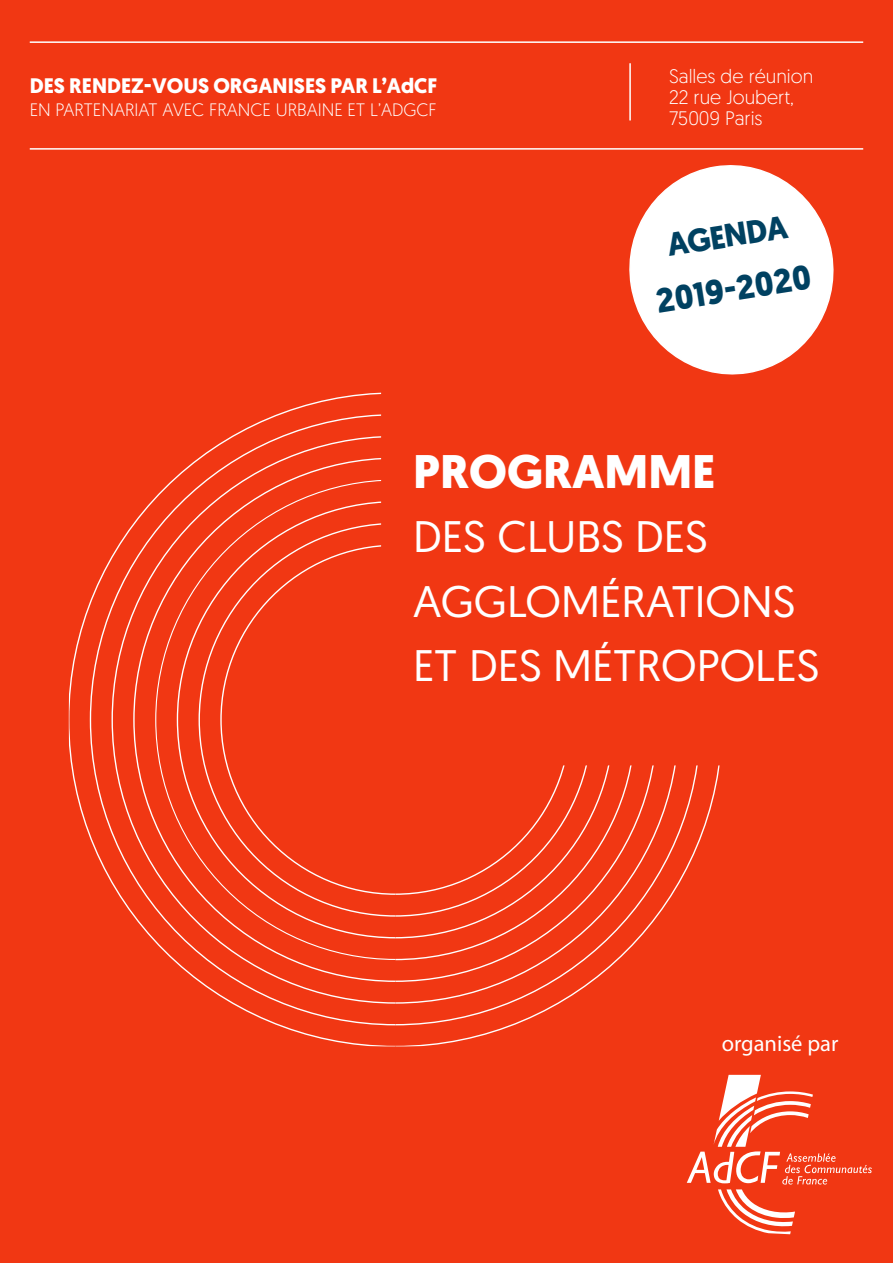
<style>
.page{position:relative;width:893px;height:1263px;background:#f13713}
.page>*{position:absolute;margin:0;border:0;box-sizing:border-box;transform-origin:0 0}
.t1{font:700 47.1px "Geomanist";color:#fff}
.t2{font:44.1px/64.5px "Geomanist";color:#fff}
.t3{font:700 34.05px "Geomanist";color:#004161}
.t4{font:700 32.4px "Geomanist";color:#004161}
.t5{font:22.5px "Myriad Pro";color:#fff}
.t6{font:700 21px "Geomanist";color:#fff}
.t7{font:300 19.5px/21px "Geomanist";color:#fff}
.t8{font:300 18px "Geomanist";color:#fff}
</style>
<div class="page">
<hr style="left:629px;top:63px;width:2px;height:57px;background:#fff">
<hr style="left:30px;top:41px;width:833px;height:2px;background:#fff">
<hr style="left:30px;top:148px;width:833px;height:2px;background:#fff">
<div style="left:397px;top:765px;width:321px;height:280px;background:#f13713"></div>
<div style="left:397px;top:765px;width:305px;height:261px;background:#f13713"></div>
<svg style="left:397px;top:765px;width:283px;height:239px;background:#f13f1d"></svg>
<svg style="left:397px;top:765px;width:261px;height:218px;background:#f14220"></svg>
<svg style="left:397px;top:765px;width:240px;height:196px;background:#f14321"></svg>
<svg style="left:397px;top:765px;width:218px;height:174px;background:#f14321"></svg>
<svg style="left:397px;top:765px;width:196px;height:152px;background:#f14321"></svg>
<div style="left:397px;top:765px;width:174px;height:130px;background:#f13713"></div>
<div style="left:70px;top:392px;width:327px;height:653px;background:#f13713"></div>
<div style="left:89px;top:413px;width:308px;height:613px;background:#f13713"></div>
<svg style="left:111px;top:435px;width:286px;height:569px;background:#f1401d"></svg>
<svg style="left:133px;top:457px;width:264px;height:526px;background:#f1411f"></svg>
<svg style="left:155px;top:479px;width:242px;height:481px;background:#f14220"></svg>
<svg style="left:176px;top:500px;width:221px;height:439px;background:#f14220"></svg>
<svg style="left:198px;top:522px;width:199px;height:395px;background:#f14221"></svg>
<div style="left:220px;top:544px;width:177px;height:351px;background:#f13713"></div>
<div style="left:381px;top:374px;width:413px;height:391px;background:#f13713"></div>
<svg style="left:687px;top:1075px;width:185px;height:159px;background:#f35537"></svg>
<svg style="left:622px;top:158px;width:218px;height:223px"></svg>
<p class="t6" style="left:30px;top:72px;width:409px">DES RENDEZ-VOUS ORGANISES PAR L’AdCF</p>
<p class="t8" style="left:30px;top:98px;width:409px">EN PARTENARIAT AVEC FRANCE URBAINE ET L’ADGCF</p>
<p class="t7" style="left:669px;top:65px;width:146px">Salles de réunion<br>22 rue Joubert,<br>75009 Paris</p>
<p class="t4" style="left:664px;top:224px;width:123px;rotate:-9deg">AGENDA</p>
<p class="t3" style="left:653px;top:279px;width:158px;rotate:-9deg">2019-2020</p>
<p class="t1" style="left:413px;top:440px;width:304px">PROGRAMME</p>
<p class="t2" style="left:413px;top:503px;width:408px">DES CLUBS DES<br>AGGLOMÉRATIONS<br>ET DES MÉTROPOLES</p>
<p class="t5" style="left:722px;top:1030px;width:118px">organisé par</p>
</div>
